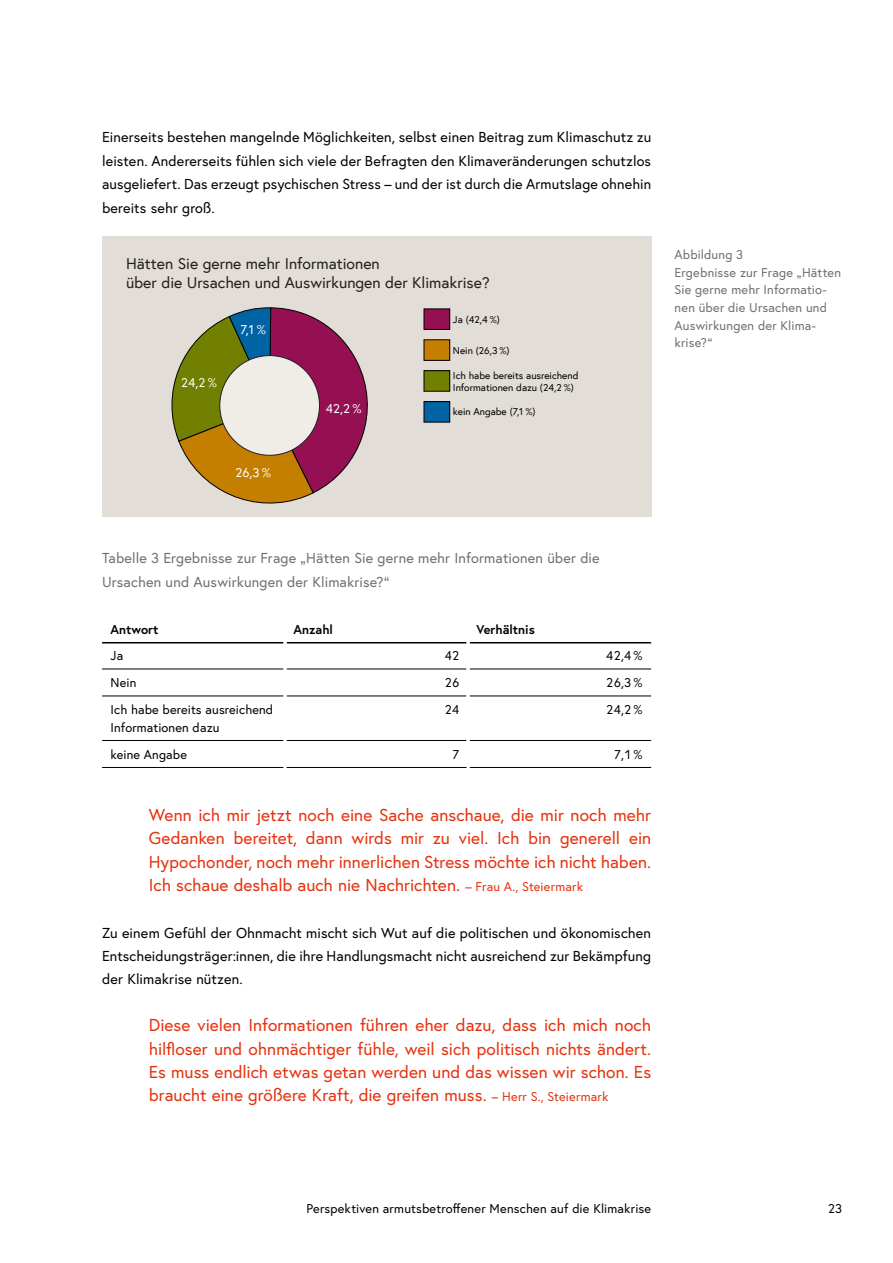
<style>
.page{position:relative;width:893px;height:1263px;background:#fff}
.page>*{position:absolute;margin:0;border:0;box-sizing:border-box;transform-origin:0 0}
.t1{font:17.25px/23.4px "Europa Austria";color:#e5310e;text-align:justify}
.t2{font:15.75px/18.9px "Europa Austria";color:#242021}
.p_Abstand_danach{font:14.4px/23.4px "Europa Austria";letter-spacing:.01em;color:#000;text-align:justify}
.t3{font:14.4px/23.4px "Europa Austria";letter-spacing:.01em;color:#6f6f6e}
.t4{font:12.9px "Europa Austria";color:#fff}
.Tabellen_td_Tabellentext{font:12.75px/17.5px "Europa Austria";letter-spacing:.01em;color:#000}
.t5{font:12.75px/17.5px "Europa Austria";letter-spacing:.015em;color:#6f6f6e}
.Tabellen_td_Tabellentext_rechts{font:12.75px "Europa Austria";color:#000}
.Tabellen_th_Tabellenkopf{font:700 12.75px "Europa Austria";color:#000}
.t6{font:10.05px/12px "Europa Austria";color:#000}
.s1{font-size:12.75px}
</style>
<div class="page">
<hr style="left:102px;top:669px;width:182px;height:1px;background:#000">
<hr style="left:287px;top:669px;width:180px;height:1px;background:#000">
<hr style="left:470px;top:669px;width:181px;height:1px;background:#000">
<hr style="left:102px;top:695px;width:182px;height:1px;background:#000">
<hr style="left:287px;top:695px;width:180px;height:1px;background:#000">
<hr style="left:470px;top:695px;width:181px;height:1px;background:#000">
<hr style="left:102px;top:740px;width:182px;height:1px;background:#000">
<hr style="left:287px;top:740px;width:180px;height:1px;background:#000">
<hr style="left:470px;top:740px;width:181px;height:1px;background:#000">
<hr style="left:102px;top:642px;width:182px;height:1px;background:#000">
<hr style="left:287px;top:642px;width:180px;height:1px;background:#000">
<hr style="left:470px;top:642px;width:181px;height:1px;background:#000">
<hr style="left:102px;top:767px;width:182px;height:1px;background:#000">
<hr style="left:470px;top:767px;width:181px;height:1px;background:#000">
<hr style="left:287px;top:767px;width:180px;height:1px;background:#000">
<div style="left:102px;top:236px;width:550px;height:281px;background:#e3ddd7"></div>
<div style="left:424px;top:309px;width:26px;height:20px;background:#950f53"></div>
<div style="left:424px;top:308px;width:26px;height:22px;border:1px solid #000"></div>
<div style="left:424px;top:340px;width:26px;height:20px;background:#c57f00"></div>
<div style="left:424px;top:339px;width:26px;height:22px;border:1px solid #000"></div>
<div style="left:424px;top:371px;width:26px;height:20px;background:#718000"></div>
<div style="left:424px;top:370px;width:26px;height:22px;border:1px solid #000"></div>
<div style="left:424px;top:402px;width:26px;height:20px;background:#0063a3"></div>
<div style="left:424px;top:401px;width:26px;height:21px;border:1px solid #000"></div>
<svg style="left:171px;top:307px;width:197px;height:197px"></svg>
<div style="left:220px;top:356px;width:99px;height:99px;background:#f0ece8;border-radius:50%"></div>
<p class="p_Abstand_danach" style="left:102px;top:125px;width:551px">Einerseits bestehen mangelnde Möglichkeiten, selbst einen Beitrag zum Klimaschutz zu leisten. Andererseits fühlen sich viele der Befragten den Klimaveränderungen schutzlos ausgeliefert. Das erzeugt psychischen Stress – und der ist durch die Armutslage ohnehin bereits sehr groß.</p>
<p class="t2" style="left:126px;top:254px;width:365px">Hätten Sie gerne mehr Informationen<br>über die Ursachen und Auswirkungen der Klimakrise?</p>
<p class="t6" style="left:453px;top:313px;width:49px">Ja (42,4 %)</p>
<p class="t6" style="left:453px;top:344px;width:58px">Nein (26,3 %)</p>
<p class="t6" style="left:453px;top:369px;width:127px">Ich habe bereits ausreichend<br>Informationen dazu (24,2 %)</p>
<p class="t6" style="left:453px;top:406px;width:84px">kein Angabe (7,1 %)</p>
<p class="t4" style="left:240px;top:321px;width:27px">7,1 %</p>
<p class="t4" style="left:181px;top:374px;width:37px">24,2 %</p>
<p class="t4" style="left:326px;top:400px;width:37px">42,2 %</p>
<p class="t4" style="left:235px;top:464px;width:37px">26,3 %</p>
<p class="t5" style="left:674px;top:246px;width:168px">Abbildung 3<br>Ergebnisse zur Frage „Hätten<br>Sie gerne mehr Informatio&shy;nen über die Ursachen und<br>Auswirkungen der Klima&shy;krise?“</p>
<p class="t3" style="left:102px;top:546px;width:499px">Tabelle 3 Ergebnisse zur Frage „Hätten Sie gerne mehr Informationen über die<br>Ursachen und Auswirkungen der Klimakrise?“</p>
<p class="Tabellen_th_Tabellenkopf" style="left:111px;top:621px;width:49px">Antwort</p>
<p class="Tabellen_th_Tabellenkopf" style="left:294px;top:621px;width:41px">Anzahl</p>
<p class="Tabellen_th_Tabellenkopf" style="left:477px;top:621px;width:60px">Verhältnis</p>
<p class="Tabellen_td_Tabellentext" style="left:111px;top:647px;width:14px">Ja</p>
<p class="Tabellen_td_Tabellentext_rechts" style="left:445px;top:648px;width:16px">42</p>
<p class="Tabellen_td_Tabellentext_rechts" style="left:606px;top:648px;width:38px">42,4 %</p>
<p class="Tabellen_td_Tabellentext" style="left:111px;top:674px;width:27px">Nein</p>
<p class="Tabellen_td_Tabellentext_rechts" style="left:445px;top:675px;width:16px">26</p>
<p class="Tabellen_td_Tabellentext_rechts" style="left:606px;top:675px;width:38px">26,3 %</p>
<p class="Tabellen_td_Tabellentext" style="left:111px;top:701px;width:164px">Ich habe bereits ausreichend<br>Informationen dazu</p>
<p class="Tabellen_td_Tabellentext_rechts" style="left:445px;top:702px;width:16px">24</p>
<p class="Tabellen_td_Tabellentext_rechts" style="left:606px;top:702px;width:38px">24,2 %</p>
<p class="Tabellen_td_Tabellentext" style="left:111px;top:745px;width:78px">keine Angabe</p>
<p class="Tabellen_td_Tabellentext_rechts" style="left:452px;top:746px;width:9px">7</p>
<p class="Tabellen_td_Tabellentext_rechts" style="left:614px;top:746px;width:30px">7,1 %</p>
<p class="t1" style="left:149px;top:803px;width:504px">Wenn ich mir jetzt noch eine Sache anschaue, die mir noch mehr Gedanken bereitet, dann wirds mir zu viel. Ich bin generell ein Hypochonder, noch mehr innerlichen Stress möchte ich nicht haben.<br>Ich schaue deshalb auch nie Nachrichten. <span class="s1">– Frau A., Steiermark</span></p>
<p class="p_Abstand_danach" style="left:102px;top:921px;width:551px">Zu einem Gefühl der Ohnmacht mischt sich Wut auf die politischen und ökonomischen Entscheidungsträger:innen, die ihre Handlungsmacht nicht ausreichend zur Bekämpfung der Klimakrise nützen.</p>
<p class="t1" style="left:149px;top:1013px;width:504px">Diese vielen Informationen führen eher dazu, dass ich mich noch hilfloser und ohnmächtiger fühle, weil sich politisch nichts ändert.<br>Es muss endlich etwas getan werden und das wissen wir schon. Es braucht eine größere Kraft, die greifen muss. <span class="s1">– Herr S., Steiermark</span></p>
<p class="Tabellen_td_Tabellentext" style="left:306px;top:1199px;width:346px">Perspektiven armutsbetroffener Menschen auf die Klimakrise</p>
<p class="Tabellen_td_Tabellentext" style="left:828px;top:1199px;width:15px">23</p>
</div>
